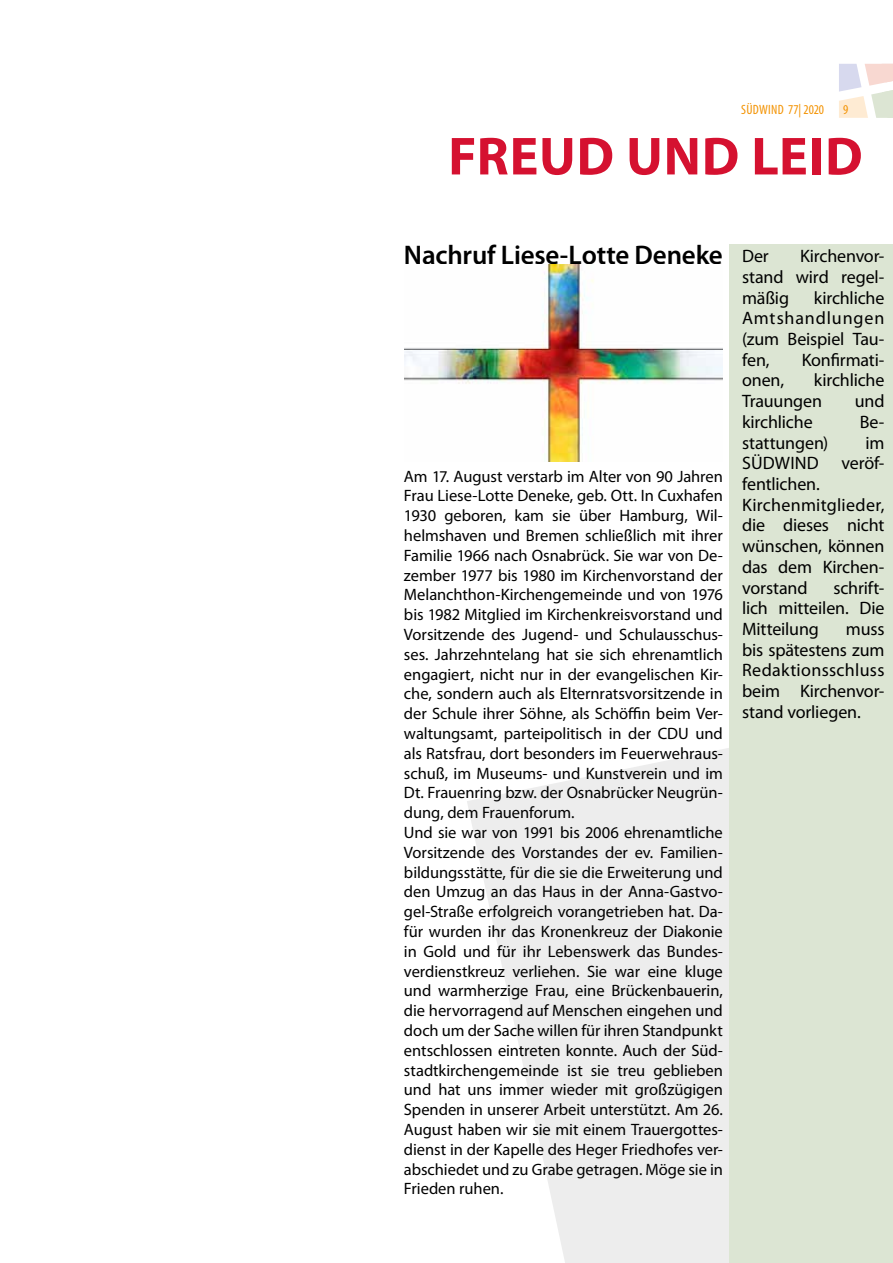
<style>
.page{position:relative;width:893px;height:1263px;background:#fff}
.page>*{position:absolute;margin:0;border:0;box-sizing:border-box;transform-origin:0 0}
.t1{font:700 54px "Myriad Pro";letter-spacing:.015em;color:#d51130}
.t2{font:600 27px "Myriad Pro";letter-spacing:-.01em;color:#000}
.t3{font:18px/20.7px "Myriad Pro";letter-spacing:-.005em;color:#000;text-align:justify}
.t4{font:18px "Myriad Pro";letter-spacing:.015em;color:#000}
.t5{font:16.5px/19.8px "Myriad Pro";letter-spacing:-.005em;color:#000}
.t6{font:condensed 13.5px "Myriad Pro";letter-spacing:.015em;color:#f39200}
</style>
<div class="page">
<svg style="left:839px;top:64px;width:54px;height:54px"></svg>
<svg style="left:467px;top:748px;width:262px;height:515px;fill:#ededed"></svg>
<img style="left:404px;top:265px;width:319px;height:196px">
<div style="left:729px;top:244px;width:164px;height:1019px;background:#dce5d3"></div>
<p class="t6" style="left:741px;top:102px;width:84px">SÜDWIND 77| 2020</p>
<p class="t6" style="left:843px;top:102px;width:7px">9</p>
<h1 class="t1" style="left:448px;top:121px;width:416px">FREUD UND LEID</h1>
<h2 class="t2" style="left:404px;top:237px;width:320px">Nachruf Liese-Lotte Deneke</h2>
<p class="t5" style="left:404px;top:466px;width:320px">Am 17. August verstarb im Alter von 90 Jahren Frau Liese-Lotte Deneke, geb. Ott. In Cuxhafen 1930 geboren, kam sie über Hamburg, Wil&shy;helmshaven und Bremen schließlich mit ihrer Familie 1966 nach Osnabrück. Sie war von De&shy;zember 1977 bis 1980 im Kirchenvorstand der Melanchthon-Kirchengemeinde und von 1976 bis 1982 Mitglied im Kirchenkreisvorstand und Vorsitzende des Jugend- und Schulausschus&shy;ses. Jahrzehntelang hat sie sich ehrenamtlich engagiert, nicht nur in der evangelischen Kir&shy;che, sondern auch als Elternratsvorsitzende in der Schule ihrer Söhne, als Schöffin beim Ver&shy;waltungsamt, parteipolitisch in der CDU und als Ratsfrau, dort besonders im Feuerwehraus&shy;schuß, im Museums- und Kunstverein und im Dt. Frauenring bzw. der Osnabrücker Neugrün&shy;dung, dem Frauenforum.<br>Und sie war von 1991 bis 2006 ehrenamtliche Vorsitzende des Vorstandes der ev. Familien&shy;bildungsstätte, für die sie die Erweiterung und den Umzug an das Haus in der Anna-Gastvo&shy;gel-Straße erfolgreich vorangetrieben hat. Da&shy;für wurden ihr das Kronenkreuz der Diakonie in Gold und für ihr Lebenswerk das Bundes&shy;verdienstkreuz verliehen. Sie war eine kluge und warmherzige Frau, eine Brückenbauerin, die hervorragend auf Menschen eingehen und doch um der Sache willen für ihren Standpunkt entschlossen eintreten konnte. Auch der Süd&shy;stadtkirchengemeinde ist sie treu geblieben und hat uns immer wieder mit großzügigen Spenden in unserer Arbeit unterstützt. Am 26.<br>August haben wir sie mit einem Trauergottes&shy;dienst in der Kapelle des Heger Friedhofes ver&shy;abschiedet und zu Grabe getragen. Möge sie in Frieden ruhen.</p>
<p class="t3" style="left:742px;top:246px;width:144px;text-indent:58px">Kirchenvor&shy;stand wird regel&shy;mäßig</p>
<p class="t3" style="left:742px;top:246px;width:28px">Der</p>
<p class="t3" style="left:742px;top:287px;width:144px;text-indent:72px">kirchliche Amtshandlungen (zum Beispiel Tau&shy;fen,</p>
<p class="t3" style="left:802px;top:349px;width:84px">Konfirmati-</p>
<p class="t3" style="left:742px;top:370px;width:144px;text-indent:72px">kirchliche<br>Trauungen</p>
<p class="t3" style="left:742px;top:370px;width:44px">onen,</p>
<p class="t3" style="left:855px;top:390px;width:31px">und</p>
<p class="t3" style="left:742px;top:411px;width:72px">kirchliche</p>
<p class="t3" style="left:860px;top:411px;width:26px">Be-</p>
<p class="t3" style="left:742px;top:432px;width:88px">stattungen)</p>
<p class="t3" style="left:865px;top:432px;width:21px">im</p>
<p class="t4" style="left:742px;top:452px;width:78px">SÜDWIND</p>
<p class="t3" style="left:841px;top:453px;width:44px">veröf-</p>
<p class="t3" style="left:742px;top:473px;width:144px;text-align:left">fentlichen.<br>Kirchenmitglieder, die dieses nicht wünschen, können das dem Kirchen&shy;vorstand</p>
<p class="t3" style="left:742px;top:577px;width:144px;text-indent:91px">schrift&shy;lich mitteilen. Die Mitteilung</p>
<p class="t3" style="left:742px;top:618px;width:144px;text-indent:104px">muss bis spätestens zum Redaktionsschluss beim Kirchenvor&shy;stand vorliegen.</p>
</div>
